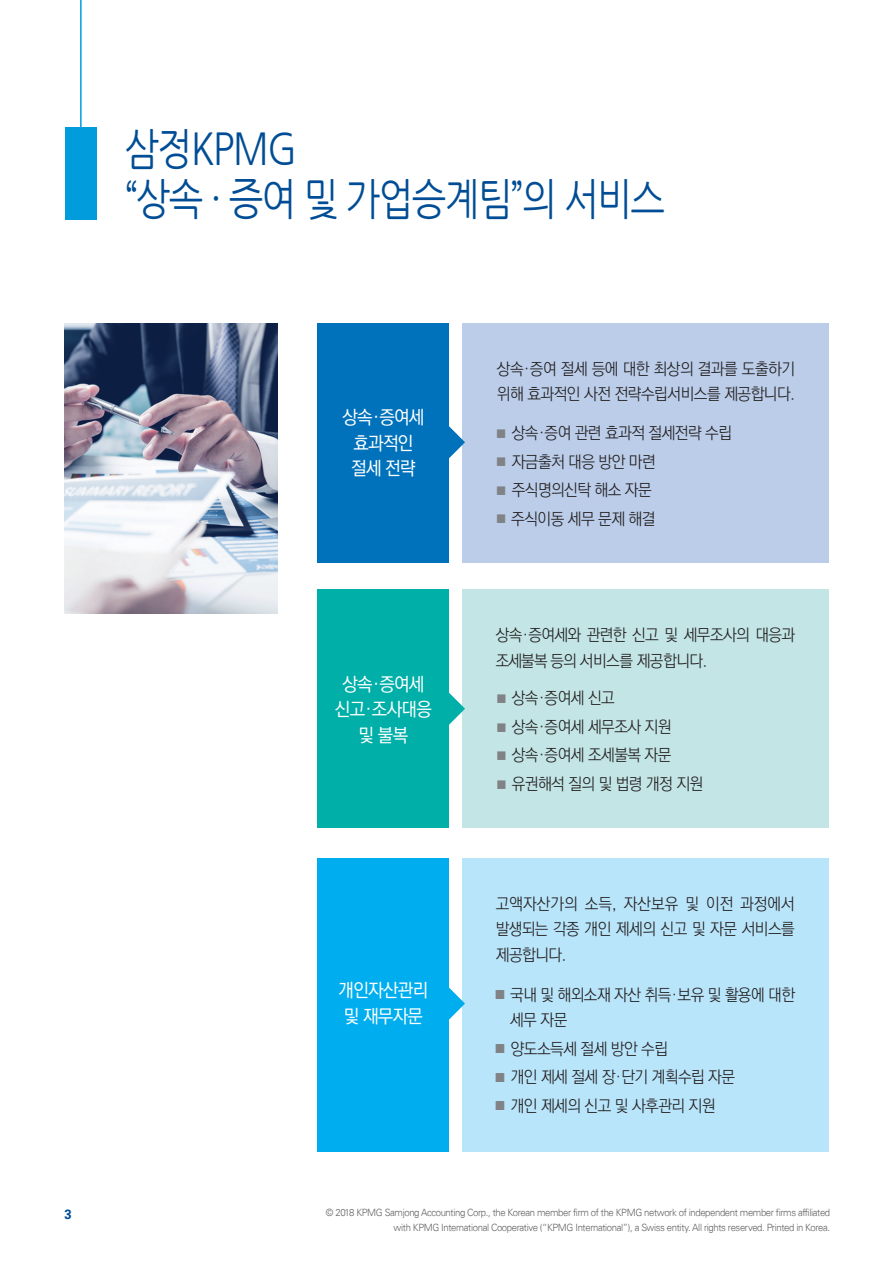
<style>
.page{position:relative;width:893px;height:1263px;background:#fff}
.page>*{position:absolute;margin:0;border:0;box-sizing:border-box;transform-origin:0 0}
.t1{font:43.5px/49.5px "Nanum Gothic";letter-spacing:-.04em;color:#014d95;scale:.85 1}
.t2{font:500 18.75px/25.5px "Ko Pub Dotum";letter-spacing:-.04em;color:#fff;text-align:center;scale:.95 1}
.t3{font:300 16.5px/25.5px "Ko Pub Dotum";letter-spacing:-.035em;color:#231f20;scale:.95 1}
.t4{font:700 13.5px "Univers LT Std";color:#014d97}
.t5{font:300 10.05px/15px "Univers 45";letter-spacing:-.04em;color:#636366;text-align:right;scale:.95 1}
.s1{font-size:10.95px;color:#808285}
.s2{font-size:11.55px;color:#808285}
</style>
<div class="page">
<img style="left:64px;top:323px;width:213px;height:290px">
<hr style="left:80px;top:0;width:2px;height:138px;background:#009cdc">
<div style="left:65px;top:127px;width:32px;height:93px;background:#009cdc"></div>
<div style="left:318px;top:323px;width:131px;height:239px;background:#0072bc"></div>
<div style="left:462px;top:323px;width:367px;height:239px;background:#bbcde9"></div>
<svg style="left:449px;top:426px;width:16px;height:33px"></svg>
<div style="left:318px;top:590px;width:131px;height:238px;background:#00afa8"></div>
<div style="left:462px;top:590px;width:367px;height:238px;background:#c3e5e5"></div>
<svg style="left:449px;top:692px;width:16px;height:33px"></svg>
<div style="left:318px;top:858px;width:131px;height:293px;background:#00aeef"></div>
<div style="left:462px;top:858px;width:367px;height:293px;background:#b9e5fa"></div>
<svg style="left:449px;top:987px;width:16px;height:33px"></svg>
<h1 class="t1" style="left:124px;top:126px;width:638px">삼정KPMG<br>“상속 · 증여 및 가업승계팀”의 서비스</h1>
<p class="t4" style="left:64px;top:1206px;width:9px">3</p>
<p class="t2" style="left:342px;top:405px;width:88px">상속·증여세 효과적인 절세 전략</p>
<p class="t2" style="left:335px;top:672px;width:104px">상속·증여세 신고·조사대응 및 불복</p>
<p class="t2" style="left:339px;top:978px;width:96px;text-align:left">개인자산관리 및 재무자문</p>
<p class="t3" style="left:497px;top:357px;width:315px">상속·증여 절세 등에 대한 최상의 결과를 도출하기 위해 효과적인 사전 전략수립서비스를 제공합니다.</p>
<p class="t3" style="left:496px;top:421px;width:249px"><span class="s1">■</span> 상속·증여 관련 효과적 절세전략 수립</p>
<p class="t3" style="left:496px;top:449px;width:169px"><span class="s1">■</span> 자금출처 대응 방안 마련</p>
<p class="t3" style="left:496px;top:478px;width:165px"><span class="s1">■</span> 주식명의신탁 해소 자문</p>
<p class="t3" style="left:496px;top:506px;width:169px"><span class="s1">■</span> 주식이동 세무 문제 해결</p>
<p class="t3" style="left:496px;top:623px;width:317px">상속·증여세와 관련한 신고 및 세무조사의 대응과 조세불복 등의 서비스를 제공합니다.</p>
<p class="t3" style="left:497px;top:686px;width:126px"><span class="s1">■</span> 상속·증여세 신고</p>
<p class="t3" style="left:497px;top:715px;width:185px"><span class="s1">■</span> 상속·증여세 세무조사 지원</p>
<p class="t3" style="left:497px;top:743px;width:185px"><span class="s1">■</span> 상속·증여세 조세불복 자문</p>
<p class="t3" style="left:497px;top:772px;width:219px"><span class="s1">■</span> 유권해석 질의 및 법령 개정 지원</p>
<p class="t3" style="left:496px;top:891px;width:316px;text-align:justify">고액자산가의 소득, 자산보유 및 이전 과정에서 발생되는 각종 개인 제세의 신고 및 자문 서비스를 제공합니다.</p>
<p class="t3" style="left:510px;top:982px;width:302px;text-indent:-15px"><span class="s2">■</span> 국내 및 해외소재 자산 취득·보유 및 활용에 대한 세무 자문</p>
<p class="t3" style="left:495px;top:1036px;width:183px"><span class="s2">■</span> 양도소득세 절세 방안 수립</p>
<p class="t3" style="left:495px;top:1065px;width:254px"><span class="s2">■</span> 개인 제세 절세 장·단기 계획수립 자문</p>
<p class="t3" style="left:495px;top:1093px;width:233px"><span class="s2">■</span> 개인 제세의 신고 및 사후관리 지원</p>
<p class="t5" style="left:326px;top:1205px;width:533px">© 2018 KPMG Samjong Accounting Corp., the Korean member firm of the KPMG network of independent member firms affiliated with KPMG International Cooperative (“KPMG International”), a Swiss entity. All rights reserved. Printed in Korea.</p>
</div>
